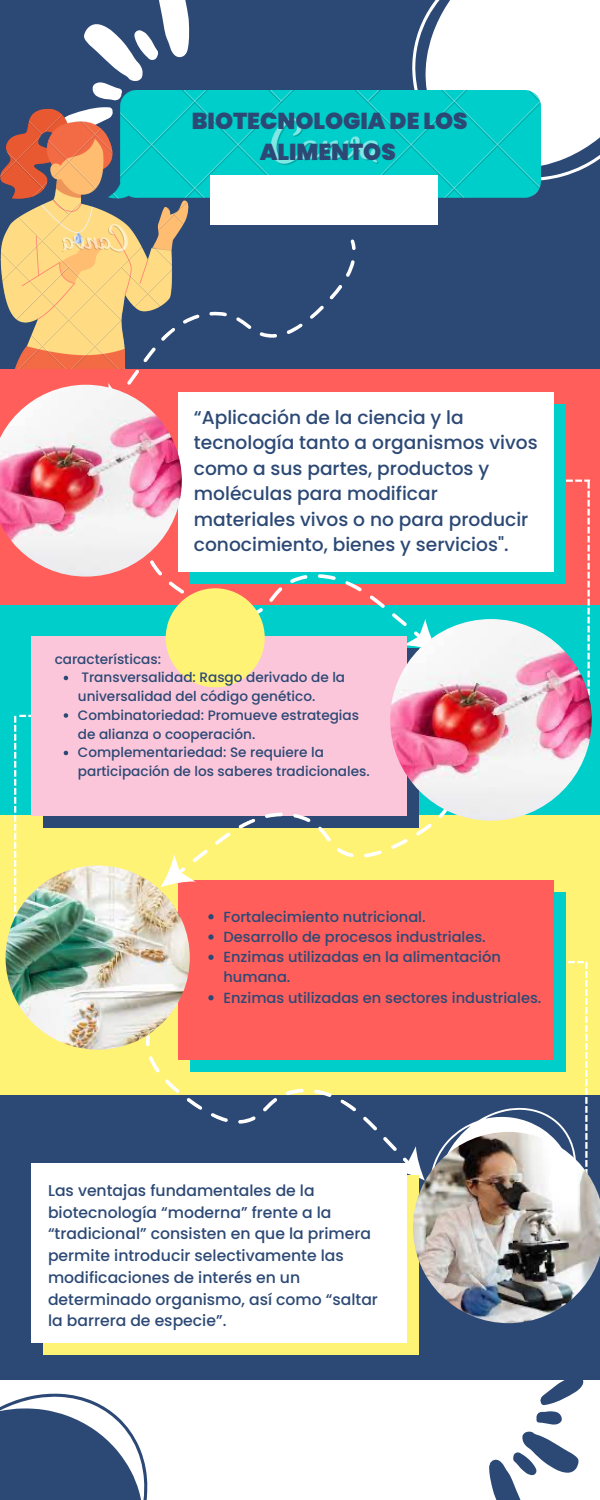
<style>
.page{position:relative;width:600px;height:1500px;background:#2c4975}
.page>*{position:absolute;margin:0;border:0;box-sizing:border-box;transform-origin:0 0}
.t1{font:900 23px/31.5px "Poppins";color:#2c4975;text-align:center}
.t2{font:500 18.6px/25.5px "Poppins";color:#2c4975}
.t3{font:500 15.6px/21.8px "Poppins";color:#2c4975}
.t4{font:500 14.6px/20.2px "Poppins";color:#2c4975}
.t5{font:500 13.6px/18.8px "Poppins";color:#2c4975}
</style>
<div class="page">
<svg style="left:84px;top:0;width:106px;height:108px"></svg>
<img style="left:0;top:108px;width:189px;height:261px">
<div style="left:0;top:588px;width:600px;height:261px;background:#00cecb"></div>
<div style="left:0;top:369px;width:600px;height:235px;background:#ff5e5b"></div>
<svg style="left:412px;top:0;width:188px;height:181px;background:#dfe7ec"></svg>
<img style="left:109px;top:90px;width:431px;height:108px">
<div style="left:210px;top:176px;width:228px;height:49px;background:#fff"></div>
<svg style="left:117px;top:216px;width:239px;height:161px"></svg>
<svg style="left:89px;top:377px;width:47px;height:8px"></svg>
<div style="left:0;top:815px;width:600px;height:279px;background:#fff376"></div>
<div style="left:0;top:1381px;width:600px;height:119px;background:#fff"></div>
<svg style="left:139px;top:1056px;width:218px;height:68px"></svg>
<div style="left:178px;top:392px;width:376px;height:180px;background:#fff"></div>
<svg style="left:142px;top:572px;width:207px;height:64px;fill:#00cecb"></svg>
<div style="left:31px;top:636px;width:376px;height:180px;background:#fbc6da"></div>
<div style="left:43px;top:1175px;width:376px;height:180px;background:#fff376"></div>
<div style="left:31px;top:1163px;width:376px;height:180px;background:#fff"></div>
<svg style="left:0;top:1393px;width:147px;height:107px"></svg>
<div style="left:190px;top:892px;width:376px;height:180px;background:#00cecb"></div>
<div style="left:178px;top:880px;width:376px;height:180px;background:#ff5e5b"></div>
<svg style="left:349px;top:480px;width:241px;height:303px"></svg>
<svg style="left:231px;top:751px;width:222px;height:107px"></svg>
<svg style="left:475px;top:1380px;width:125px;height:120px"></svg>
<svg style="left:357px;top:961px;width:233px;height:214px"></svg>
<div style="left:166px;top:588px;width:99px;height:99px;background:#fff376;border-radius:50%"></div>
<img style="left:0;top:385px;width:182px;height:192px">
<img style="left:390px;top:619px;width:202px;height:202px;border-radius:50%">
<img style="left:413px;top:1132px;width:187px;height:191px">
<svg style="left:64px;top:676px;width:4px;height:4px"></svg>
<img style="left:14px;top:713px;width:217px;height:334px">
<p class="t1" style="left:192px;top:105px;width:277px">BIOTECNOLOGIA DE LOS<br>ALIMENTOS</p>
<p class="t2" style="left:194px;top:404px;width:345px">“Aplicación de la ciencia y la tecnología tanto a organismos vivos como a sus partes, productos y moléculas para modificar materiales vivos o no para producir conocimiento, bienes y servicios".</p>
<p class="t5" style="left:55px;top:650px;width:108px">características:</p>
<p class="t5" style="left:78px;top:668px;width:269px">Transversalidad: Rasgo derivado de la universalidad del código genético.</p>
<p class="t5" style="left:78px;top:706px;width:283px">Combinatoriedad: Promueve estrategias de alianza o cooperación.</p>
<p class="t5" style="left:78px;top:743px;width:293px">Complementariedad: Se requiere la participación de los saberes tradicionales.</p>
<p class="t4" style="left:223px;top:906px;width:204px">Fortalecimiento nutricional.</p>
<p class="t4" style="left:223px;top:927px;width:264px">Desarrollo de procesos industriales.</p>
<p class="t4" style="left:223px;top:947px;width:279px">Enzimas utilizadas en la alimentación humana.</p>
<p class="t4" style="left:223px;top:987px;width:319px">Enzimas utilizadas en sectores industriales.</p>
<p class="t3" style="left:48px;top:1180px;width:331px">Las ventajas fundamentales de la biotecnología “moderna” frente a la “tradicional” consisten en que la primera permite introducir selectivamente las modificaciones de interés en un determinado organismo, así como “saltar la barrera de especie”.</p>
</div>
